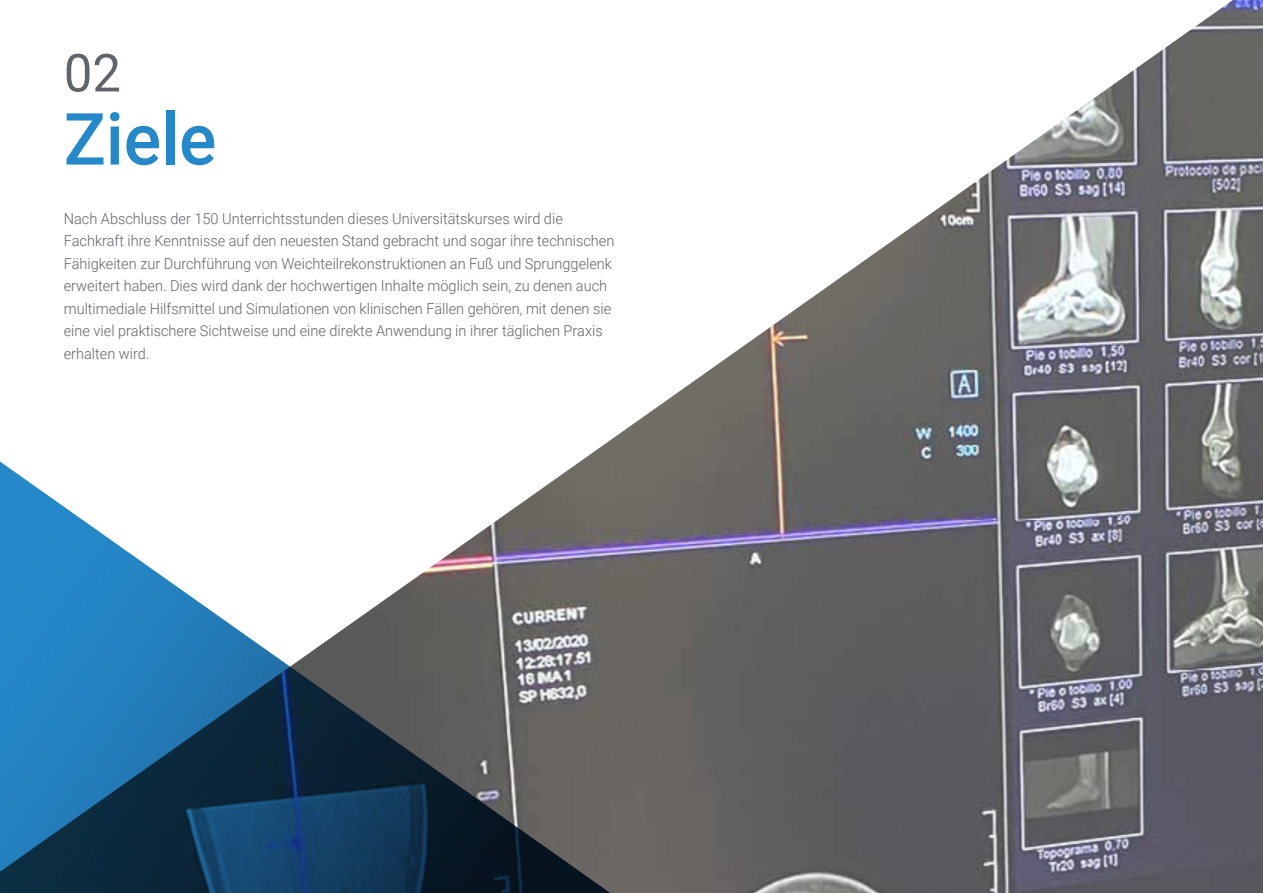
<style>
.page{position:relative;width:1263px;height:893px;background:#fff}
.page>*{position:absolute;margin:0;border:0;box-sizing:border-box;transform-origin:0 0}
.t1{font:500 72px "Roboto";color:#2488c9}
.t2{font:52.5px "Roboto";color:#61646a}
.t3{font:300 15px/22.5px "Roboto";color:#61646a}
</style>
<div class="page">
<img style="left:602px;top:0;width:661px;height:893px">
<svg style="left:0;top:446px;width:640px;height:447px"></svg>
<h2 class="t2" style="left:64px;top:36px;width:59px">02</h2>
<h1 class="t1" style="left:64px;top:89px;width:154px">Ziele</h1>
<p class="t3" style="left:64px;top:207px;width:552px">Nach Abschluss der 150 Unterrichtsstunden dieses Universitätskurses wird die Fachkraft ihre Kenntnisse auf den neuesten Stand gebracht und sogar ihre technischen Fähigkeiten zur Durchführung von Weichteilrekonstruktionen an Fuß und Sprunggelenk erweitert haben. Dies wird dank der hochwertigen Inhalte möglich sein, zu denen auch multimediale Hilfsmittel und Simulationen von klinischen Fällen gehören, mit denen sie eine viel praktischere Sichtweise und eine direkte Anwendung in ihrer täglichen Praxis erhalten wird.</p>
</div>
